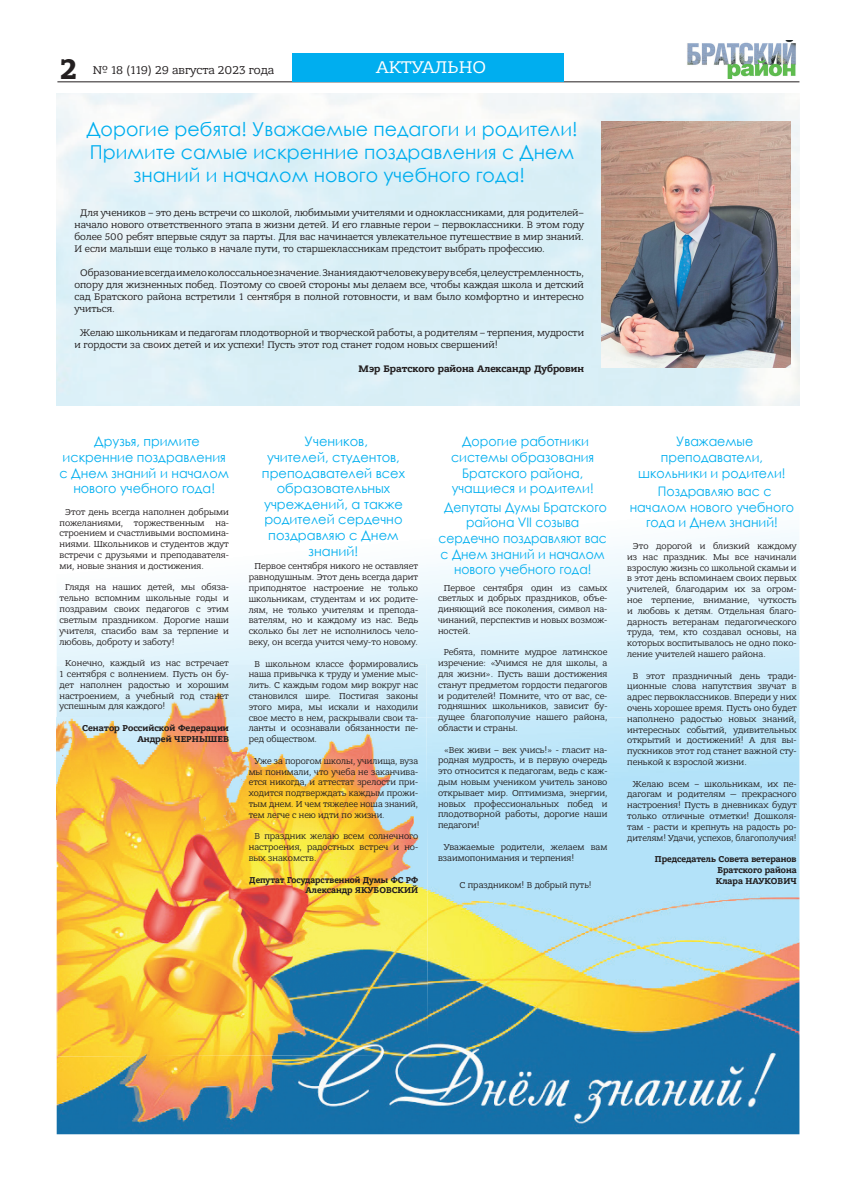
<style>
.page{position:relative;width:842px;height:1191px;background:#fff}
.page>*{position:absolute;margin:0;border:0;box-sizing:border-box;transform-origin:0 0}
.t1{font:700 30px "Bandera Pro";color:#231f20}
.t2{font:19.2px/22.8px "Century Gothic";color:#00aeef;text-align:center}
.t3{font:18px "Bandera Pro";color:#fff}
.t4{font:13.1px/15.6px "Century Gothic";color:#00aeef;text-align:center}
.t5{font:13.1px/15.6px "Century Gothic";color:#00aeef;text-align:center;scale:.96 1}
.t6{font:13.1px/15.6px "Century Gothic";color:#00aeef;text-align:center;scale:.94 1}
.t7{font:12px "Bandera Pro";color:#231f20}
.t8{font:10.1px/12px "Bandera Pro";color:#231f20;text-align:justify}
.t9{font:700 10.1px "Bandera Pro";color:#231f20}
.t10{font:9.1px/10.8px "Bandera Pro";color:#231f20;text-align:justify}
.t11{font:700 9.1px/10.8px "Bandera Pro";color:#231f20;text-align:justify;scale:.96 1}
.t12{font:700 9.1px/10.8px "Bandera Pro";color:#231f20;text-align:right;scale:.93 1}
.t13{font:700 9.1px/10.8px "Bandera Pro";color:#231f20;text-align:right}
</style>
<div class="page">
<svg style="left:57px;top:532px;width:742px;height:185px"></svg>
<img style="left:56px;top:666px;width:1px;height:196px">
<img style="left:57px;top:664px;width:370px;height:53px">
<img style="left:57px;top:94px;width:742px;height:311px">
<img style="left:601px;top:122px;width:189px;height:245px">
<hr style="left:57px;top:82px;width:742px;height:1px;background:#231f20">
<div style="left:292px;top:53px;width:272px;height:29px;background:#00aeef"></div>
<img style="left:687px;top:41px;width:109px;height:38px">
<img style="left:57px;top:717px;width:742px;height:417px">
<img style="left:57px;top:717px;width:371px;height:339px">
<h1 class="t1" style="left:60px;top:50px;width:18px">2</h1>
<h3 class="t7" style="left:93px;top:63px;width:183px">№ 18 (119) 29 августа 2023 года</h3>
<h3 class="t3" style="left:376px;top:56px;width:112px">АКТУАЛЬНО</h3>
<h2 class="t2" style="left:86px;top:117px;width:493px">Дорогие ребята! Уважаемые педагоги и родители!<br>Примите самые искренние поздравления с Днем знаний и началом нового учебного года!</h2>
<p class="t8" style="left:74px;top:207px;width:511px;text-indent:6px">Для учеников – это день встречи со школой, любимыми учителями и одноклассниками, для родителей– начало нового ответственного этапа в жизни детей. И его главные герои – первоклассники. В этом году более 500 ребят впервые сядут за парты. Для вас начинается увлекательное путешествие в мир знаний.<br>И если малыши еще только в начале пути, то старшеклассникам предстоит выбрать профессию.</p>
<p class="t8" style="left:74px;top:267px;width:511px;text-indent:6px">Образование всегда имело колоссальное значение. Знания дают человеку веру в себя, целеустремленность, опору для жизненных побед. Поэтому со своей стороны мы делаем все, чтобы каждая школа и детский сад Братского района встретили 1 сентября в полной готовности, и вам было комфортно и интересно учиться.</p>
<p class="t8" style="left:74px;top:327px;width:511px;text-indent:6px">Желаю школьникам и педагогам плодотворной и творческой работы, а родителям – терпения, мудрости и гордости за своих детей и их успехи! Пусть этот год станет годом новых свершений!</p>
<p class="t9" style="left:359px;top:362px;width:227px">Мэр Братского района Александр Дубровин</p>
<h3 class="t4" style="left:60px;top:434px;width:171px">Друзья, примите искренние поздравления с Днем знаний и началом нового учебного года!</h3>
<p class="t10" style="left:60px;top:506px;width:171px;text-indent:6px">Этот день всегда наполнен добрыми пожеланиями, торжественным на&shy;строением и счастливыми воспомина&shy;ниями. Школьников и студентов ждут встречи с друзьями и преподавателя&shy;ми, новые знания и достижения.</p>
<p class="t10" style="left:60px;top:582px;width:171px;text-indent:6px">Глядя на наших детей, мы обяза&shy;тельно вспомним школьные годы и поздравим своих педагогов с этим светлым праздником. Дорогие наши учителя, спасибо вам за терпение и любовь, доброту и заботу!</p>
<p class="t10" style="left:60px;top:658px;width:171px;text-indent:6px">Конечно, каждый из нас встречает 1 сентября с волнением. Пусть он бу&shy;дет наполнен радостью и хорошим настроением, а учебный год станет успешным для каждого!</p>
<p class="t13" style="left:82px;top:723px;width:148px">Сенатор Российской Федерации<br>Андрей ЧЕРНЫШЕВ</p>
<h3 class="t4" style="left:262px;top:434px;width:144px">Учеников,<br>учителей, студентов, преподавателей всех образовательных учреждений, а также родителей сердечно поздравляю с Днем знаний!</h3>
<p class="t10" style="left:249px;top:561px;width:171px;text-indent:6px">Первое сентября никого не оставляет равнодушным. Этот день всегда дарит приподнятое настроение не только школьникам, студентам и их родите&shy;лям, не только учителям и препода&shy;вателям, но и каждому из нас. Ведь сколько бы лет не исполнилось чело&shy;веку, он всегда учится чему-то новому.</p>
<p class="t10" style="left:249px;top:658px;width:171px;text-indent:6px">В школьном классе формировались наша привычка к труду и умение мыс&shy;лить. С каждым годом мир вокруг нас становился шире. Постигая законы этого мира, мы искали и находили свое место в нем, раскрывали свои та&shy;ланты и осознавали обязанности пе&shy;ред обществом.</p>
<p class="t10" style="left:249px;top:755px;width:171px;text-indent:6px">Уже за порогом школы, училища, вуза мы понимали, что учеба не заканчива&shy;ется никогда, и аттестат зрелости при&shy;ходится подтверждать каждым прожи&shy;тым днем. И чем тяжелее ноша знаний, тем легче с нею идти по жизни.</p>
<p class="t10" style="left:249px;top:831px;width:171px;text-indent:6px">В праздник желаю всем солнечного настроения, радостных встреч и но&shy;вых знакомств.</p>
<p class="t12" style="left:249px;top:874px;width:183px">Депутат Государственной Думы ФС РФ<br>Александр ЯКУБОВСКИЙ</p>
<h3 class="t5" style="left:451px;top:434px;width:151px">Дорогие работники системы образования<br>Братского района, учащиеся и родители!</h3>
<h3 class="t6" style="left:438px;top:499px;width:181px">Депутаты Думы Братского района VII созыва сердечно поздравляют вас с Днем знаний и началом нового учебного года!</h3>
<p class="t10" style="left:438px;top:582px;width:171px;text-indent:6px">Первое сентября один из самых светлых и добрых праздников, объе&shy;диняющий все поколения, символ на&shy;чинаний, перспектив и новых возмож&shy;ностей.</p>
<p class="t10" style="left:438px;top:647px;width:171px;text-indent:6px">Ребята, помните мудрое латинское изречение: «Учимся не для школы, а для жизни». Пусть ваши достижения станут предметом гордости педагогов и родителей! Помните, что от вас, се&shy;годняшних школьников, зависит бу&shy;дущее благополучие нашего района, области и страны.</p>
<p class="t10" style="left:438px;top:744px;width:171px;text-indent:6px">«Век живи – век учись!» - гласит на&shy;родная мудрость, и в первую очередь это относится к педагогам, ведь с каж&shy;дым новым учеником учитель заново открывает мир. Оптимизма, энергии, новых профессиональных побед и плодотворной работы, дорогие наши педагоги!</p>
<p class="t10" style="left:438px;top:841px;width:171px;text-indent:6px">Уважаемые родители, желаем вам взаимопонимания и терпения!</p>
<p class="t10" style="left:459px;top:880px;width:134px">С праздником! В добрый путь!</p>
<h3 class="t5" style="left:638px;top:434px;width:155px">Уважаемые преподаватели, школьники и родители!</h3>
<h3 class="t5" style="left:630px;top:483px;width:173px">Поздравляю вас с началом нового учебного года и Днем знаний!</h3>
<p class="t10" style="left:627px;top:540px;width:171px;text-indent:6px">Это дорогой и близкий каждому из нас праздник. Мы все начинали взрослую жизнь со школьной скамьи и в этот день вспоминаем своих первых учителей, благодарим их за огром&shy;ное терпение, внимание, чуткость и любовь к детям. Отдельная благо&shy;дарность ветеранам педагогического труда, тем, кто создавал основы, на которых воспитывалось не одно поко&shy;ление учителей нашего района.</p>
<p class="t10" style="left:627px;top:670px;width:171px;text-indent:6px">В этот праздничный день тради&shy;ционные слова напутствия звучат в адрес первоклассников. Впереди у них очень хорошее время. Пусть оно будет наполнено радостью новых знаний, интересных событий, удивительных открытий и достижений! А для вы&shy;пускников этот год станет важной сту&shy;пенькой к взрослой жизни.</p>
<p class="t10" style="left:627px;top:778px;width:171px;text-indent:6px">Желаю всем – школьникам, их пе&shy;дагогам и родителям — прекрасного настроения! Пусть в дневниках будут только отличные отметки! Дошколя&shy;там - расти и крепнуть на радость ро&shy;дителям! Удачи, успехов, благополучия!</p>
<p class="t11" style="left:716px;top:854px;width:86px;text-indent:-61px">Председатель Совета ветеранов Братского района Клара НАУКОВИЧ</p>
</div>
